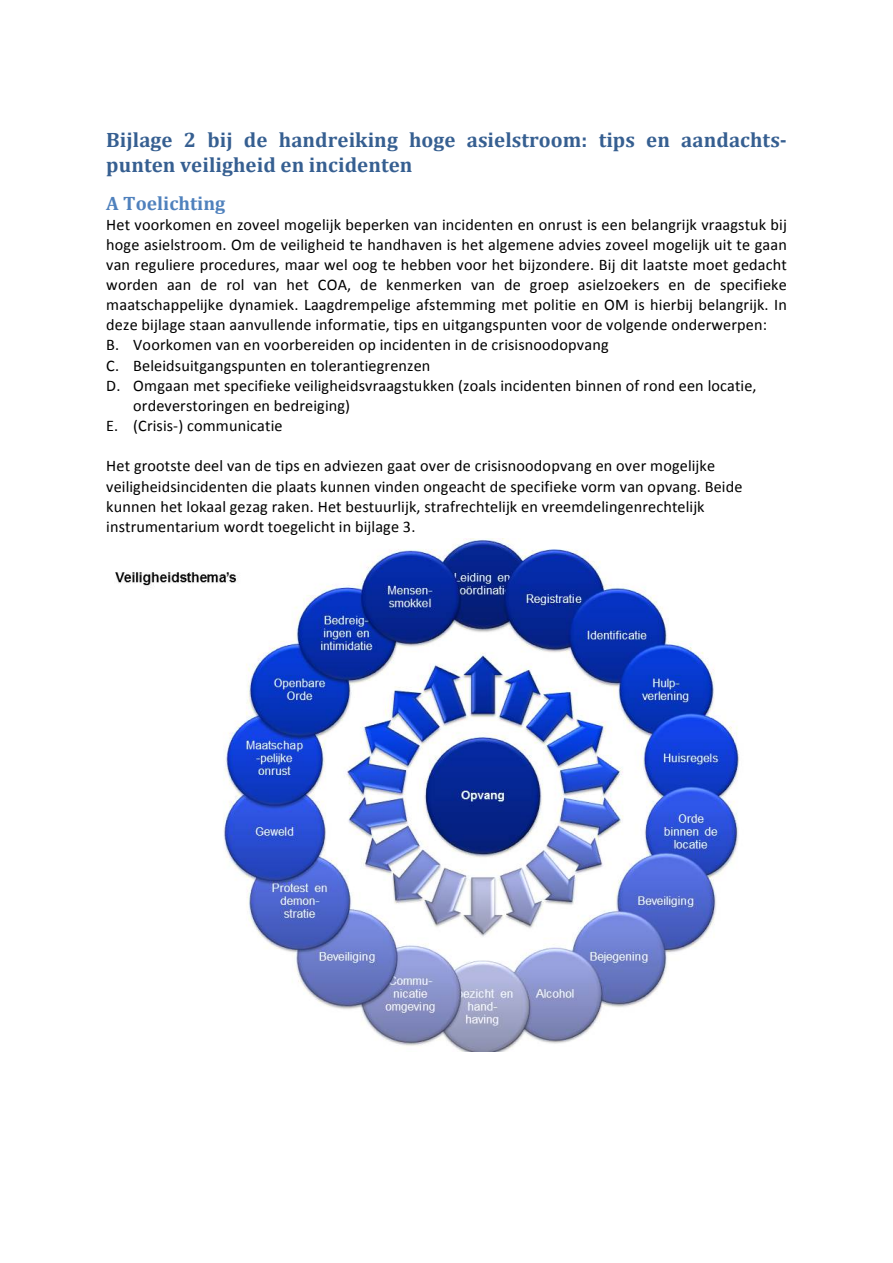
<style>
.page{position:relative;width:893px;height:1263px;background:#fff}
.page>*{position:absolute;margin:0;border:0;box-sizing:border-box;transform-origin:0 0}
.t1{font:700 20.85px/24.9px "Cambria";letter-spacing:.005em;color:#365f91}
.t2{font:700 19.5px "Cambria";color:#4f81bd}
.t3{font:16.2px/20.1px "Calibri";letter-spacing:.01em;color:#000}
</style>
<div class="page">
<img style="left:115px;top:539px;width:624px;height:513px">
<p class="t1" style="left:106px;top:127px;width:682px">Bijlage 2 bij de handreiking hoge asielstroom: tips en aandachts&shy;punten veiligheid en incidenten</p>
<p class="t2" style="left:106px;top:191px;width:120px">A Toelichting</p>
<p class="t3" style="left:106px;top:214px;width:682px">Het voorkomen en zoveel mogelijk beperken van incidenten en onrust is een belangrijk vraagstuk bij</p>
<p class="t3" style="left:106px;top:234px;width:682px">hoge asielstroom. Om de veiligheid te handhaven is het algemene advies zoveel mogelijk uit te gaan</p>
<p class="t3" style="left:106px;top:254px;width:682px">van reguliere procedures, maar wel oog te hebben voor het bijzondere. Bij dit laatste moet gedacht</p>
<p class="t3" style="left:106px;top:274px;width:682px">worden aan de rol van het COA, de kenmerken van de groep asielzoekers en de specifieke</p>
<p class="t3" style="left:106px;top:295px;width:682px">maatschappelijke dynamiek. Laagdrempelige afstemming met politie en OM is hierbij belangrijk. In</p>
<p class="t3" style="left:106px;top:315px;width:662px">deze bijlage staan aanvullende informatie, tips en uitgangspunten voor de volgende onderwerpen:</p>
<p class="t3" style="left:106px;top:335px;width:504px">B. Voorkomen van en voorbereiden op incidenten in de crisisnoodopvang</p>
<p class="t3" style="left:106px;top:355px;width:326px">C. Beleidsuitgangspunten en tolerantiegrenzen</p>
<p class="t3" style="left:106px;top:375px;width:652px">D. Omgaan met specifieke veiligheidsvraagstukken (zoals incidenten binnen of rond een locatie,</p>
<p class="t3" style="left:133px;top:395px;width:218px">ordeverstoringen en bedreiging)</p>
<p class="t3" style="left:106px;top:416px;width:178px">E. (Crisis-) communicatie</p>
<p class="t3" style="left:106px;top:456px;width:637px">Het grootste deel van de tips en adviezen gaat over de crisisnoodopvang en over mogelijke veiligheidsincidenten die plaats kunnen vinden ongeacht de specifieke vorm van opvang. Beide kunnen het lokaal gezag raken. Het bestuurlijk, strafrechtelijk en vreemdelingenrechtelijk instrumentarium wordt toegelicht in bijlage 3.</p>
</div>
